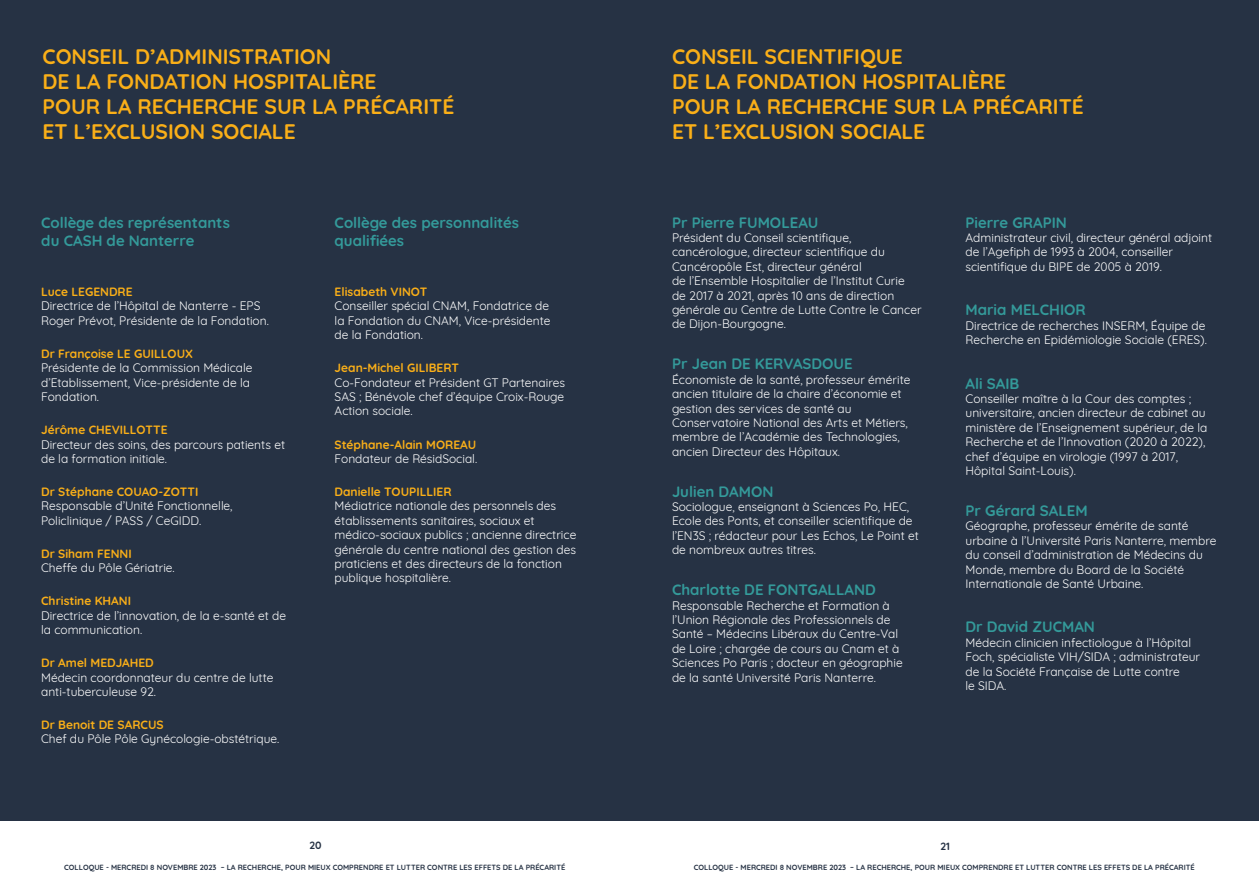
<style>
.page{position:relative;width:1259px;height:893px;background:#fff}
.page>*{position:absolute;margin:0;border:0;box-sizing:border-box;transform-origin:0 0}
.t1{font:700 21px/25.2px "Quicksand";color:#faaf18}
.nom_intervenants{font:700 15px/18px "Quicksand";color:#349a9a}
.texte_intervenant{font:12px/14.4px "Quicksand";color:#fff}
.t2{font:700 12px "Quicksand";color:#faaf18}
.t3{font:700 10.5px "Quicksand";color:#263244}
.t4{font:700 7.5px "Quicksand";color:#263244}
</style>
<div class="page">
<div style="left:0;top:0;width:629px;height:821px;background:#263244"></div>
<div style="left:629px;top:0;width:630px;height:821px;background:#263244"></div>
<p class="t1" style="left:43px;top:42px;width:413px">CONSEIL D’ADMINISTRATION<br>DE LA FONDATION HOSPITALIÈRE<br>POUR LA RECHERCHE SUR LA PRÉCARITÉ<br>ET L’EXCLUSION SOCIALE</p>
<p class="t1" style="left:672px;top:42px;width:413px">CONSEIL SCIENTIFIQUE<br>DE LA FONDATION HOSPITALIÈRE<br>POUR LA RECHERCHE SUR LA PRÉCARITÉ</p>
<p class="t1" style="left:672px;top:117px;width:255px">ET L’EXCLUSION SOCIALE</p>
<p class="nom_intervenants" style="left:41px;top:212px;width:190px">Collège des représentants du CASH de Nanterre</p>
<p class="t2" style="left:41px;top:282px;width:93px">Luce LEGENDRE</p>
<p class="texte_intervenant" style="left:41px;top:298px;width:229px">Directrice de l’Hôpital de Nanterre - EPS<br>Roger Prévot, Présidente de la Fondation.</p>
<p class="t2" style="left:41px;top:344px;width:153px">Dr Françoise LE GUILLOUX</p>
<p class="texte_intervenant" style="left:41px;top:360px;width:213px">Présidente de la Commission Médicale d’Etablissement, Vice-présidente de la<br>Fondation.</p>
<p class="t2" style="left:41px;top:420px;width:128px">Jérôme CHEVILLOTTE</p>
<p class="texte_intervenant" style="left:41px;top:436px;width:246px">Directeur des soins, des parcours patients et de la formation initiale.</p>
<p class="t2" style="left:41px;top:482px;width:159px">Dr Stéphane COUAO-ZOTTI</p>
<p class="texte_intervenant" style="left:41px;top:498px;width:193px">Responsable d’Unité Fonctionnelle,<br>Policlinique / PASS / CeGIDD.</p>
<p class="t2" style="left:41px;top:544px;width:92px">Dr Siham FENNI</p>
<p class="texte_intervenant" style="left:41px;top:560px;width:135px">Cheffe du Pôle Gériatrie.</p>
<p class="t2" style="left:41px;top:591px;width:91px">Christine KHANI</p>
<p class="texte_intervenant" style="left:41px;top:607px;width:246px">Directrice de l’innovation, de la e-santé et de la communication.</p>
<p class="t2" style="left:41px;top:653px;width:114px">Dr Amel MEDJAHED</p>
<p class="texte_intervenant" style="left:41px;top:669px;width:234px">Médecin coordonnateur du centre de lutte anti-tuberculeuse 92.</p>
<p class="t2" style="left:41px;top:715px;width:124px">Dr Benoit DE SARCUS</p>
<p class="texte_intervenant" style="left:41px;top:731px;width:240px">Chef du Pôle Pôle Gynécologie-obstétrique.</p>
<p class="nom_intervenants" style="left:334px;top:212px;width:186px">Collège des personnalités qualifiées</p>
<p class="t2" style="left:334px;top:282px;width:94px">Elisabeth VINOT</p>
<p class="texte_intervenant" style="left:334px;top:298px;width:217px;text-align:justify">Conseiller spécial CNAM, Fondatrice de la Fondation du CNAM, Vice-présidente de la Fondation.</p>
<p class="t2" style="left:334px;top:358px;width:126px">Jean-Michel GILIBERT</p>
<p class="texte_intervenant" style="left:334px;top:374px;width:232px;text-align:justify">Co-Fondateur et Président GT Partenaires SAS ; Bénévole chef d’équipe Croix-Rouge Action sociale.</p>
<p class="t2" style="left:334px;top:434px;width:143px">Stéphane-Alain MOREAU</p>
<p class="texte_intervenant" style="left:334px;top:450px;width:144px">Fondateur de RésidSocial.</p>
<p class="t2" style="left:334px;top:482px;width:118px">Danielle TOUPILLIER</p>
<p class="texte_intervenant" style="left:334px;top:498px;width:243px">Médiatrice nationale des personnels des établissements sanitaires, sociaux et médico-sociaux publics ; ancienne directrice générale du centre national des gestion des praticiens et des directeurs de la fonction publique hospitalière.</p>
<p class="nom_intervenants" style="left:672px;top:212px;width:148px">Pr Pierre FUMOLEAU</p>
<p class="texte_intervenant" style="left:672px;top:229px;width:251px">Président du Conseil scientifique, cancérologue, directeur scientifique du Cancéropôle Est, directeur général<br>de l’Ensemble Hospitalier de l’Institut Curie de 2017 à 2021, après 10 ans de direction générale au Centre de Lutte Contre le Cancer de Dijon-Bourgogne.</p>
<p class="nom_intervenants" style="left:672px;top:354px;width:182px">Pr Jean DE KERVASDOUE</p>
<p class="texte_intervenant" style="left:672px;top:371px;width:240px">Économiste de la santé, professeur émérite ancien titulaire de la chaire d’économie et gestion des services de santé au Conservatoire National des Arts et Métiers, membre de l’Académie des Technologies, ancien Directeur des Hôpitaux.</p>
<p class="nom_intervenants" style="left:672px;top:481px;width:103px">Julien DAMON</p>
<p class="texte_intervenant" style="left:672px;top:498px;width:248px">Sociologue, enseignant à Sciences Po, HEC, Ecole des Ponts, et conseiller scientifique de l’EN3S ; rédacteur pour Les Echos, Le Point et de nombreux autres titres.</p>
<p class="nom_intervenants" style="left:672px;top:580px;width:205px">Charlotte DE FONTGALLAND</p>
<p class="texte_intervenant" style="left:672px;top:597px;width:232px">Responsable Recherche et Formation à l’Union Régionale des Professionnels de Santé – Médecins Libéraux du Centre-Val de Loire ; chargée de cours au Cnam et à Sciences Po Paris ; docteur en géographie de la santé Université Paris Nanterre.</p>
<p class="nom_intervenants" style="left:965px;top:212px;width:103px">Pierre GRAPIN</p>
<p class="texte_intervenant" style="left:965px;top:229px;width:248px">Administrateur civil, directeur général adjoint de l’Agefiph de 1993 à 2004, conseiller scientifique du BIPE de 2005 à 2019.</p>
<p class="nom_intervenants" style="left:965px;top:300px;width:122px">Maria MELCHIOR</p>
<p class="texte_intervenant" style="left:965px;top:317px;width:243px">Directrice de recherches INSERM, Équipe de<br>Recherche en Epidémiologie Sociale (ERES).</p>
<p class="nom_intervenants" style="left:965px;top:373px;width:55px">Ali SAIB</p>
<p class="texte_intervenant" style="left:965px;top:390px;width:243px">Conseiller maître à la Cour des comptes ; universitaire, ancien directeur de cabinet au ministère de l’Enseignement supérieur, de la Recherche et de l’Innovation (2020 à 2022), chef d’équipe en virologie (1997 à 2017, Hôpital Saint-Louis).</p>
<p class="nom_intervenants" style="left:965px;top:500px;width:124px">Pr Gérard SALEM</p>
<p class="texte_intervenant" style="left:965px;top:518px;width:252px">Géographe, professeur émérite de santé urbaine à l’Université Paris Nanterre, membre du conseil d’administration de Médecins du Monde, membre du Board de la Société Internationale de Santé Urbaine.</p>
<p class="nom_intervenants" style="left:965px;top:617px;width:131px">Dr David ZUCMAN</p>
<p class="texte_intervenant" style="left:965px;top:634px;width:236px">Médecin clinicien infectiologue à l’Hôpital Foch, spécialiste VIH/SIDA ; administrateur de la Société Française de Lutte contre<br>le SIDA.</p>
<p class="t3" style="left:309px;top:836px;width:14px">20</p>
<p class="t3" style="left:940px;top:838px;width:11px">21</p>
<p class="t4" style="left:64px;top:861px;width:502px">COLLOQUE - MERCREDI 8 NOVEMBRE 2023 – LA RECHERCHE, POUR MIEUX COMPRENDRE ET LUTTER CONTRE LES EFFETS DE LA PRÉCARITÉ</p>
<p class="t4" style="left:694px;top:861px;width:502px">COLLOQUE - MERCREDI 8 NOVEMBRE 2023 – LA RECHERCHE, POUR MIEUX COMPRENDRE ET LUTTER CONTRE LES EFFETS DE LA PRÉCARITÉ</p>
</div>
